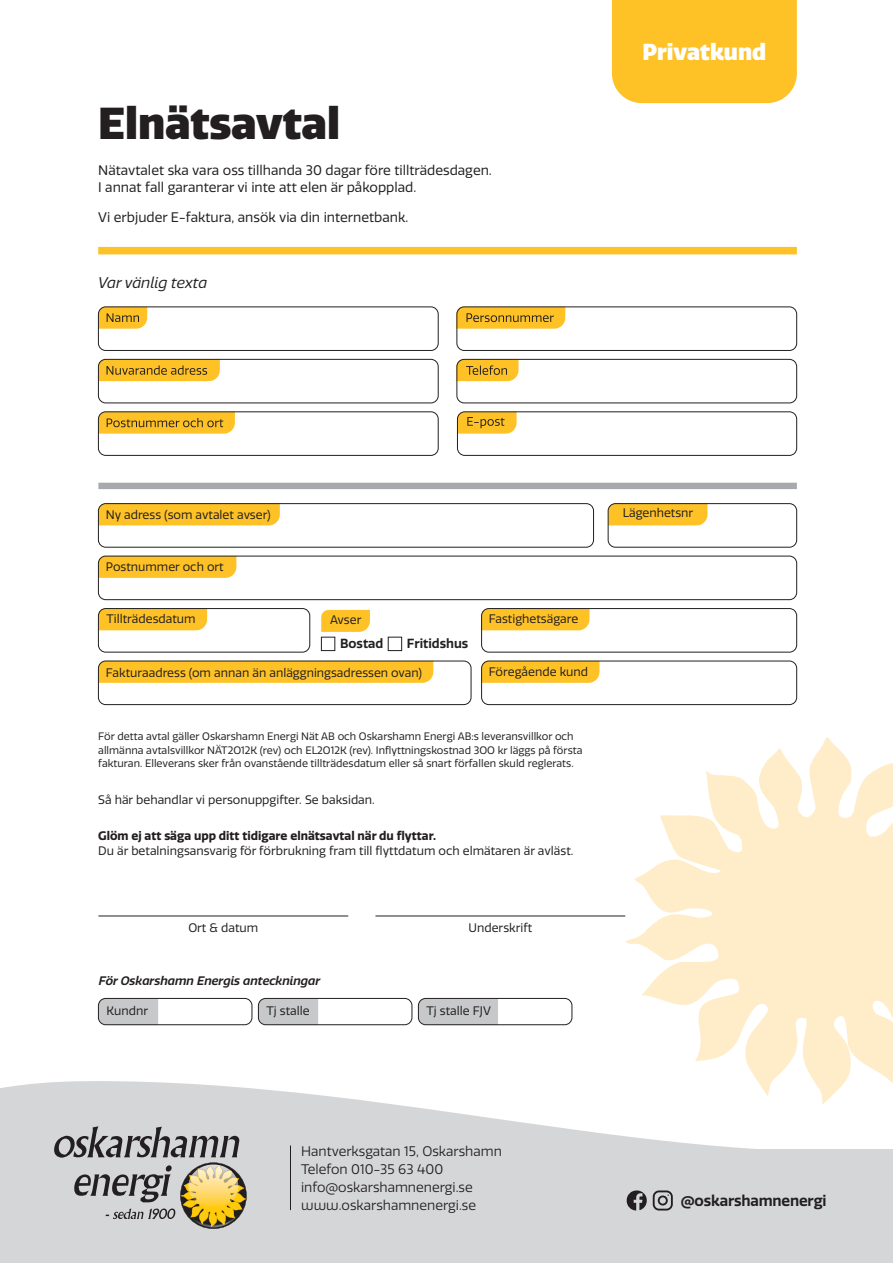
<style>
.page{position:relative;width:893px;height:1263px;background:#fff}
.page>*{position:absolute;margin:0;border:0;box-sizing:border-box;transform-origin:0 0}
.t1{font:900 43.5px "Quatro";color:#231f20}
.t2{font:900 22.5px "Quatro";color:#fff}
.t3{font:600 15px "Quatro";letter-spacing:-.01em;color:#231f20}
.t4{font:italic 15px "Quatro";color:#231f20}
.t5{font:13.5px "Quatro";color:#231f20}
.t6{font:13.5px/18px "Quatro";color:#231f20}
.t7{font:600 12.9px "Quatro";color:#231f20}
.t8{font:12px/15px "Quatro";color:#231f20}
.t9{font:italic 600 12px "Quatro";color:#231f20}
.t10{font:10.5px "Quatro";color:#231f20}
.s1{font-weight:700}
</style>
<div class="page">
<svg style="left:0;top:1081px;width:893px;height:69px;fill:#d5d6d8"></svg>
<div style="left:0;top:1150px;width:893px;height:113px;background:#d5d6d8"></div>
<svg style="left:54px;top:1126px;width:193px;height:103px"></svg>
<img style="left:192px;top:1164px;width:40px;height:18px">
<img style="left:188px;top:1165px;width:31px;height:35px">
<img style="left:192px;top:1165px;width:26px;height:18px">
<img style="left:188px;top:1213px;width:51px;height:14px">
<img style="left:190px;top:1216px;width:45px;height:11px">
<hr style="left:290px;top:1145px;width:1px;height:65px;background:#231f20">
<svg style="left:653px;top:1190px;width:20px;height:20px"></svg>
<svg style="left:627px;top:1190px;width:20px;height:20px"></svg>
<svg style="left:625px;top:737px;width:268px;height:368px;fill:#feedc8"></svg>
<div style="left:612px;top:0;width:185px;height:103px;background:#fec227"></div>
<div style="left:98px;top:247px;width:699px;height:7px;background:#fec227"></div>
<div style="left:98px;top:503px;width:182px;height:22px;background:#fec227"></div>
<div style="left:98px;top:503px;width:496px;height:44px;border:1px solid #231f20;border-radius:7px"></div>
<div style="left:608px;top:503px;width:99px;height:22px;background:#fec227"></div>
<div style="left:608px;top:503px;width:189px;height:44px;border:1px solid #231f20;border-radius:7px"></div>
<svg style="left:98px;top:359px;width:122px;height:22px;background:#e6b129"></svg>
<div style="left:98px;top:359px;width:340px;height:44px;border:1px solid #231f20;border-radius:7px"></div>
<svg style="left:456px;top:359px;width:62px;height:22px"></svg>
<div style="left:457px;top:359px;width:340px;height:44px;border:1px solid #231f20;border-radius:7px"></div>
<div style="left:98px;top:483px;width:699px;height:6px;background:#a8a9ad"></div>
<div style="left:481px;top:661px;width:118px;height:22px;background:#fec227"></div>
<div style="left:481px;top:661px;width:316px;height:44px;border:1px solid #231f20;border-radius:7px"></div>
<div style="left:98px;top:661px;width:335px;height:22px;background:#fec227"></div>
<div style="left:98px;top:661px;width:373px;height:44px;border:1px solid #231f20;border-radius:7px"></div>
<hr style="left:98px;top:916px;width:250px;height:1px;background:#231f20">
<hr style="left:375px;top:916px;width:250px;height:1px;background:#231f20">
<svg style="left:456px;top:307px;width:109px;height:22px;background:#e7b32d"></svg>
<div style="left:457px;top:307px;width:340px;height:44px;border:1px solid #231f20;border-radius:7px"></div>
<div style="left:98px;top:307px;width:340px;height:44px;border:1px solid #231f20;border-radius:7px"></div>
<svg style="left:98px;top:307px;width:49px;height:22px"></svg>
<svg style="left:457px;top:412px;width:60px;height:22px"></svg>
<div style="left:457px;top:412px;width:340px;height:44px;border:1px solid #231f20;border-radius:7px"></div>
<div style="left:98px;top:412px;width:340px;height:44px;border:1px solid #231f20;border-radius:7px"></div>
<svg style="left:98px;top:412px;width:137px;height:22px;background:#e5b12c"></svg>
<div style="left:98px;top:556px;width:138px;height:22px;background:#fec227"></div>
<div style="left:98px;top:556px;width:699px;height:44px;border:1px solid #231f20;border-radius:7px"></div>
<svg style="left:98px;top:998px;width:60px;height:27px"></svg>
<div style="left:98px;top:998px;width:154px;height:27px;border:1px solid #231f20;border-radius:7px"></div>
<svg style="left:258px;top:998px;width:60px;height:27px"></svg>
<div style="left:258px;top:998px;width:154px;height:27px;border:1px solid #231f20;border-radius:7px"></div>
<div style="left:418px;top:998px;width:80px;height:27px;background:#c7c8ca"></div>
<div style="left:418px;top:998px;width:154px;height:27px;border:1px solid #231f20;border-radius:7px"></div>
<svg style="left:321px;top:610px;width:49px;height:22px"></svg>
<div style="left:321px;top:637px;width:14px;height:14px;border:1px solid #231f20"></div>
<div style="left:388px;top:637px;width:14px;height:14px;border:1px solid #231f20"></div>
<div style="left:98px;top:608px;width:109px;height:22px;background:#fec227"></div>
<div style="left:98px;top:608px;width:212px;height:44px;border:1px solid #231f20;border-radius:7px"></div>
<div style="left:481px;top:608px;width:108px;height:22px;background:#fec227"></div>
<div style="left:481px;top:608px;width:316px;height:44px;border:1px solid #231f20;border-radius:7px"></div>
<p class="t1" style="left:98px;top:97px;width:243px">Elnätsavtal</p>
<p class="t5" style="left:98px;top:163px;width:395px">Nätavtalet ska vara oss tillhanda 30 dagar före tillträdesdagen.</p>
<p class="t5" style="left:98px;top:179px;width:320px">I annat fall garanterar vi inte att elen är påkopplad.</p>
<p class="t5" style="left:98px;top:209px;width:312px">Vi erbjuder E-faktura, ansök via din internetbank.</p>
<p class="t4" style="left:98px;top:274px;width:111px">Var vänlig texta</p>
<p class="t2" style="left:643px;top:39px;width:125px">Privatkund</p>
<p class="t8" style="left:106px;top:507px;width:166px">Ny adress (som avtalet avser)</p>
<p class="t8" style="left:623px;top:506px;width:72px">Lägenhetsnr</p>
<p class="t8" style="left:106px;top:559px;width:119px">Postnummer och ort</p>
<p class="t8" style="left:107px;top:612px;width:90px">Tillträdesdatum</p>
<p class="t8" style="left:489px;top:612px;width:91px">Fastighetsägare</p>
<p class="t8" style="left:330px;top:612px;width:33px">Avser</p>
<p class="t7" style="left:340px;top:636px;width:45px">Bostad</p>
<p class="t7" style="left:407px;top:636px;width:63px">Fritidshus</p>
<p class="t8" style="left:106px;top:665px;width:318px">Fakturaadress (om annan än anläggningsadressen ovan)</p>
<p class="t8" style="left:489px;top:664px;width:101px">Föregående kund</p>
<p class="t10" style="left:98px;top:731px;width:477px">För detta avtal gäller Oskarshamn Energi Nät AB och Oskarshamn Energi AB:s leveransvillkor och</p>
<p class="t10" style="left:98px;top:744px;width:486px">allmänna avtalsvillkor NÄT2O12K (rev) och EL2O12K (rev). Inflyttningskostnad 3OO kr läggs på första</p>
<p class="t10" style="left:98px;top:758px;width:477px">fakturan. Elleverans sker från ovanstående tillträdesdatum eller så snart förfallen skuld reglerats.</p>
<p class="t8" style="left:98px;top:793px;width:278px">Så här behandlar vi personuppgifter. Se baksidan.</p>
<p class="t8" style="left:98px;top:828px;width:477px"><span class="s1">Glöm ej att säga upp ditt tidigare elnätsavtal när du flyttar.<br></span>Du är betalningsansvarig för förbrukning fram till flyttdatum och elmätaren är avläst.</p>
<p class="t8" style="left:188px;top:920px;width:71px">Ort &amp; datum</p>
<p class="t8" style="left:469px;top:920px;width:65px">Underskrift</p>
<p class="t9" style="left:99px;top:974px;width:223px">För Oskarshamn Energis anteckningar</p>
<p class="t8" style="left:107px;top:1004px;width:43px">Kundnr</p>
<p class="t8" style="left:267px;top:1004px;width:45px">Tj stalle</p>
<p class="t8" style="left:427px;top:1004px;width:66px">Tj stalle FJV</p>
<p class="t6" style="left:301px;top:1142px;width:202px">Hantverksgatan 15, Oskarshamn</p>
<p class="t6" style="left:301px;top:1160px;width:173px">Telefon 010-35 63 400 info@oskarshamnenergi.se</p>
<p class="t6" style="left:301px;top:1196px;width:176px">www.oskarshamnenergi.se</p>
<p class="t3" style="left:681px;top:1192px;width:147px">@oskarshamnenergi</p>
</div>
